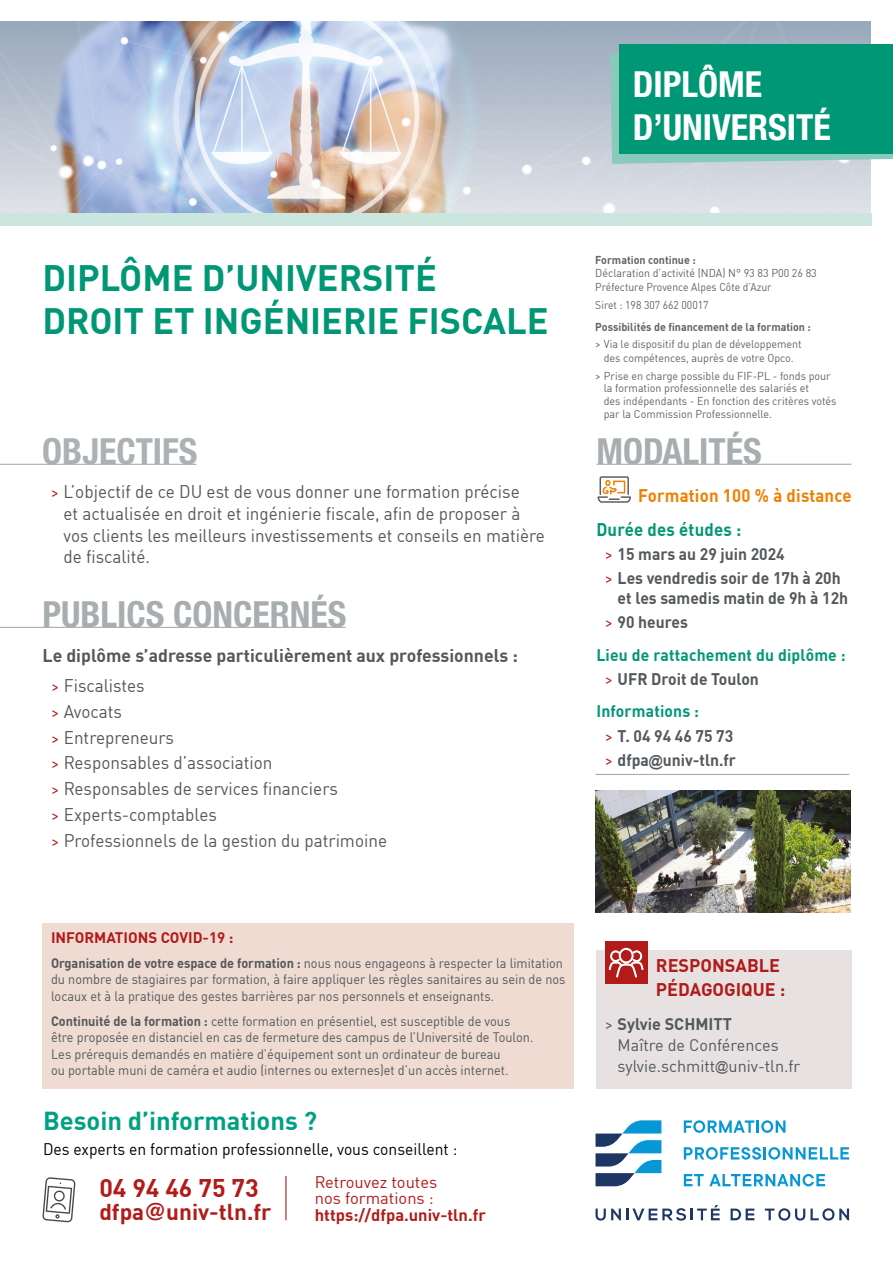
<style>
.page{position:relative;width:893px;height:1263px;background:#fff}
.page>*{position:absolute;margin:0;border:0;box-sizing:border-box;transform-origin:0 0}
.t1{font:700 36px/43.2px "DIN Offc";color:#009776}
.t2{font:700 condensed 36px "Helvetica Neue LT Std";color:#a8adaf}
.t3{font:700 condensed 36px/43.2px "Helvetica Neue LT Std";color:#fff}
.t4{font:700 condensed 36px "Helvetica Neue LT Std";color:#acb1b4}
.t5{font:700 25.5px "DIN Offc";color:#00a083}
.t6{font:700 25.05px "DIN Offc";color:#b11b1a}
.t7{font:700 22.5px "DIN Offc";color:#b11b1a}
.t8{font:18px/25.8px "DIN Offc";color:#53585b;scale:.95 1}
.t9{font:700 18px/30.2px "DIN Offc";color:#53585b}
.t10{font:700 18px/24px "DIN Offc";color:#b11b1a}
.t11{font:700 18px "DIN Offc";letter-spacing:.01em;color:#f07f00;scale:.93 1}
.t12{font:700 18px "DIN Offc";letter-spacing:.01em;color:#009776;scale:.93 1}
.t13{font:700 16.5px/24px "DIN Offc";color:#53585b;scale:.95 1}
.t14{font:16.5px/21px "DIN Offc";color:#53585b}
.t15{font:16.5px "DIN Offc";color:#000;scale:.95 1}
.t16{font:700 16.5px/24px "DIN Offc";letter-spacing:.01em;color:#009776;scale:.95 1}
.t17{font:16.5px/16.5px "DIN Offc";color:#b11b1a}
.t18{font:700 16.5px "DIN Offc";color:#b11b1a}
.t19{font:700 15px "DIN Offc";color:#b11b1a}
.t20{font:13.5px/16.5px "DIN Offc";color:#53585b;scale:.94 1}
.t21{font:11.25px/12.8px "DIN Offc";color:#646363;scale:.95 1}
.t22{font:700 11.25px "DIN Offc";color:#646363;scale:.95 1}
.t23{font:11.25px "DIN Offc";color:#646363;scale:.92 1}
.s1{font-size:16.5px;color:#b11b1a}
.s2{font-weight:400;font-size:16.5px;color:#b11b1a}
.s3{font-weight:400}
.s4{font-weight:400;color:#b11b1a}
.s5{color:#53585b}
.s6{color:#009776}
.s7{font-family:"Arial";font-size:15px}
.s8{font-weight:700}
.s9{font-family:"Helvetica"}
.s10{font-family:"Arial";font-size:13.5px}
</style>
<div class="page">
<img style="left:0;top:21px;width:871px;height:192px">
<svg style="left:610px;top:49px;width:283px;height:115px;background:#96cbc0"></svg>
<div style="left:620px;top:44px;width:273px;height:110px;background:#009776"></div>
<hr style="left:596px;top:464px;width:255px;height:1px;background:#a8adaf">
<hr style="left:0;top:627px;width:346px;height:1px;background:#a8adaf">
<div style="left:0;top:213px;width:871px;height:12px;background:#cbe6de"></div>
<div style="left:596px;top:950px;width:255px;height:139px;background:#e7e2e1"></div>
<div style="left:605px;top:941px;width:42px;height:43px;background:#b11b1a"></div>
<svg style="left:609px;top:948px;width:34px;height:30px"></svg>
<hr style="left:285px;top:1176px;width:1px;height:44px;background:#b11b1a">
<svg style="left:42px;top:1177px;width:34px;height:45px"></svg>
<img style="left:595px;top:791px;width:255px;height:121px">
<hr style="left:0;top:464px;width:196px;height:1px;background:#a8adaf">
<div style="left:43px;top:923px;width:531px;height:166px;background:#efdbd2"></div>
<svg style="left:684px;top:1120px;width:101px;height:13px"></svg>
<svg style="left:684px;top:1147px;width:165px;height:12px"></svg>
<svg style="left:684px;top:1174px;width:141px;height:12px"></svg>
<svg style="left:595px;top:1205px;width:125px;height:15px"></svg>
<svg style="left:731px;top:1208px;width:23px;height:12px"></svg>
<svg style="left:765px;top:1208px;width:84px;height:12px"></svg>
<svg style="left:595px;top:1120px;width:66px;height:66px"></svg>
<svg style="left:597px;top:476px;width:34px;height:27px"></svg>
<hr style="left:595px;top:774px;width:254px;height:1px;background:#a8adaf">
<h1 class="t3" style="left:633px;top:62px;width:199px">DIPLÔME<br>D’UNIVERSITÉ</h1>
<h1 class="t1" style="left:43px;top:255px;width:507px">DIPLÔME D’UNIVERSITÉ<br>DROIT ET INGÉNIERIE FISCALE</h1>
<h1 class="t4" style="left:42px;top:429px;width:157px">OBJECTIFS</h1>
<h3 class="t8" style="left:64px;top:481px;width:508px;line-height:21.6px;text-indent:-13px"><span class="s1">&gt;</span> L’objectif de ce DU est de vous donner une formation précise<br>et actualisée en droit et ingénierie fiscale, afin de proposer à vos clients les meilleurs investissements et conseils en matière de fiscalité.</h3>
<h1 class="t2" style="left:43px;top:593px;width:306px">PUBLICS CONCERNÉS</h1>
<h3 class="t9" style="left:51px;top:639px;width:468px;text-indent:-9px">Le diplôme s’adresse particulièrement aux professionnels : <span class="s2">&gt;</span> <span class="s3">Fiscalistes</span></h3>
<h3 class="t8" style="left:51px;top:698px;width:355px"><span class="s1">&gt;</span> Avocats<br><span class="s1">&gt;</span> Entrepreneurs<br><span class="s1">&gt;</span> Responsables d’association<br><span class="s1">&gt;</span> Responsables de services financiers<br><span class="s1">&gt;</span> Experts-comptables<br><span class="s1">&gt;</span> Professionnels de la gestion du patrimoine</h3>
<p class="t22" style="left:595px;top:252px;width:107px">Formation continue :</p>
<p class="t21" style="left:595px;top:266px;width:235px;line-height:13.5px">Déclaration d’activité (NDA) N° 93 83 P00 26 83<br>Préfecture Provence Alpes Côte d’Azur</p>
<p class="t23" style="left:595px;top:297px;width:125px">Siret : 198 307 662 00017</p>
<p class="t22" style="left:595px;top:319px;width:228px">Possibilités de financement de la formation :</p>
<p class="t21" style="left:595px;top:337px;width:219px;line-height:13.5px;text-align:center">&gt; Via le dispositif du plan de développement des compétences, auprès de votre Opco.</p>
<p class="t21" style="left:604px;top:369px;width:246px;text-indent:-9px">&gt; Prise en charge possible du FIF-PL - fonds pour la formation professionnelle des salariés et<br>des indépendants - En fonction des critères votés par la Commission Professionnelle.</p>
<h1 class="t2" style="left:596px;top:429px;width:167px">MODALITÉS</h1>
<h3 class="t11" style="left:638px;top:484px;width:231px">Formation 100 % à distance</h3>
<h3 class="t12" style="left:596px;top:518px;width:157px">Durée des études :</h3>
<p class="t13" style="left:605px;top:542px;width:250px"><span class="s4">&gt;</span> 15 mars au 29 juin 2024<br><span class="s4">&gt;</span> Les vendredis soir de 17h à 20h</p>
<p class="t13" style="left:605px;top:585px;width:258px;text-indent:13px">et les samedis matin de 9h à 12h <span class="s4">&gt;</span> 90 heures</p>
<p class="t16" style="left:605px;top:642px;width:255px;text-indent:-8px">Lieu de rattachement du diplôme : <span class="s4">&gt;</span> <span class="s5">UFR Droit de Toulon</span></p>
<p class="t13" style="left:605px;top:699px;width:140px;text-indent:-8px"><span class="s6">Informations :<br></span><span class="s4">&gt;</span> T. 04 94 46 75 73 <span class="s4">&gt;</span> dfpa<span class="s7">@</span>univ-tln.fr</p>
<p class="t19" style="left:51px;top:927px;width:184px">INFORMATIONS COVID-19 :</p>
<p class="t20" style="left:51px;top:954px;width:549px"><span class="s8">Organisation de votre espace de formation :</span> nous nous engageons à respecter la limitation du nombre de stagiaires par formation, à faire appliquer les règles sanitaires au sein de nos locaux et à la pratique des gestes barrières par nos personnels et enseignants.</p>
<p class="t20" style="left:51px;top:1012px;width:515px"><span class="s8">Continuité de la formation :</span> cette formation en présentiel, est susceptible de vous être proposée en distanciel en cas de fermeture des campus de l’Université de Toulon.<br>Les prérequis demandés en matière d’équipement sont un ordinateur de bureau<br>ou portable muni de caméra et audio (internes ou externes)et d’un accès internet.</p>
<h2 class="t5" style="left:43px;top:1104px;width:276px">Besoin d’informations ?</h2>
<p class="t15" style="left:43px;top:1138px;width:438px">Des experts en formation professionnelle, vous conseillent :</p>
<h3 class="t6" style="left:99px;top:1172px;width:161px">04 94 46 75 73</h3>
<h3 class="t7" style="left:99px;top:1197px;width:173px">dfpa<span class="s9">@</span>univ-tln.fr</h3>
<p class="t17" style="left:315px;top:1173px;width:124px">Retrouvez toutes nos formations :</p>
<p class="t18" style="left:315px;top:1204px;width:173px">https://dfpa.univ-tln.fr</p>
<h3 class="t10" style="left:656px;top:953px;width:131px">RESPONSABLE<br>PÉDAGOGIQUE :</h3>
<p class="t14" style="left:618px;top:1013px;width:184px;text-indent:-13px">&gt; <span class="s8">Sylvie SCHMITT<br></span>Maître de Conférences sylvie.schmitt<span class="s10">@</span>univ-tln.fr</p>
</div>
